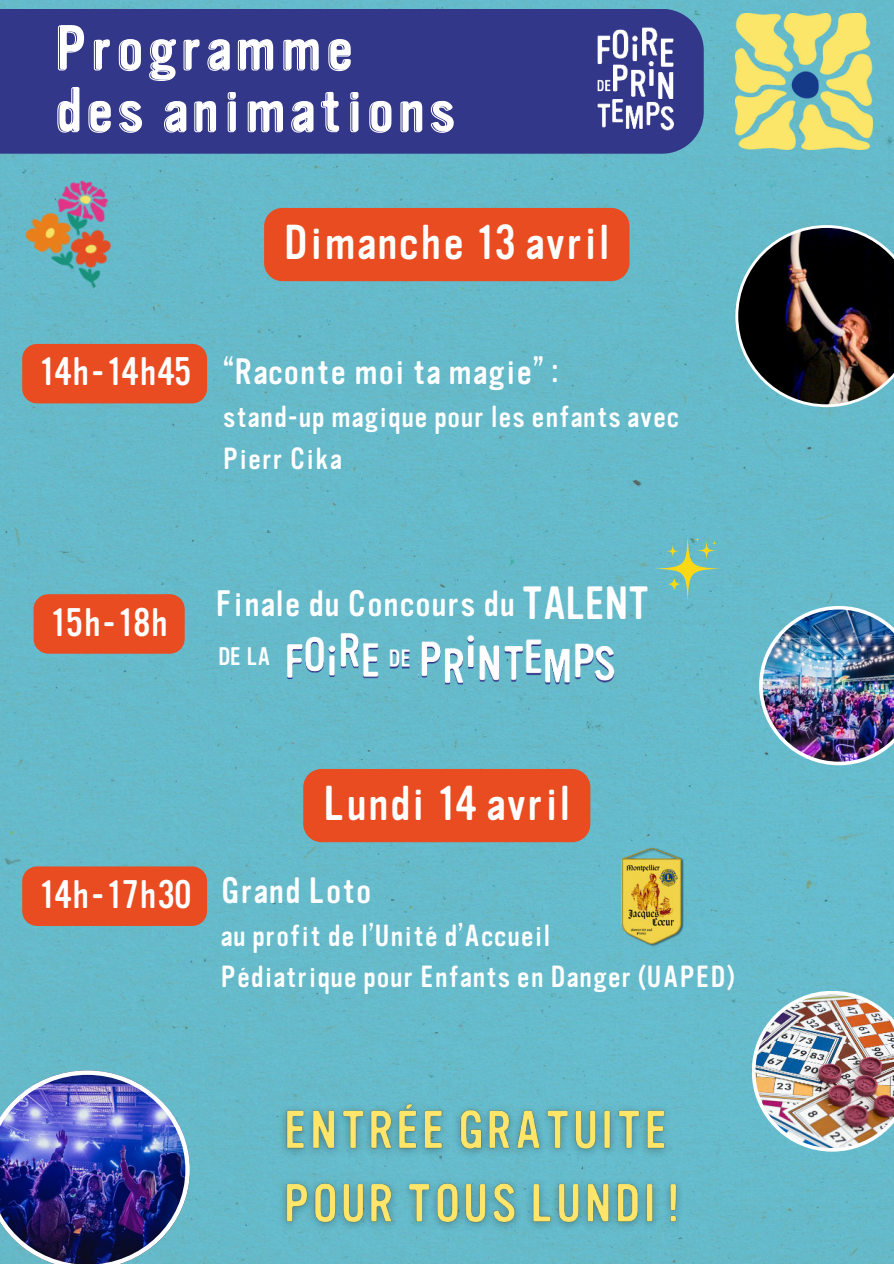
<style>
.page{position:relative;width:894px;height:1264px;background:#fff}
.page>*{position:absolute;margin:0;border:0;box-sizing:border-box;transform-origin:0 0}
.t1{font:61.65px/61.7px "Vinyl";letter-spacing:.05em;color:#fff}
.t2{font:48px "Vinyl";color:#fff}
.t3{font:45.6px "Vinyl";letter-spacing:-.07em;color:#fff}
.t4{font:39px "Vinyl";color:#fff}
.t5{font:36px "Vinyl";color:#fff}
.t6{font:30px/41.7px "Vinyl";color:#fff}
.t7{font:24.9px "Vinyl";color:#fff}
</style>
<div class="page">
<div style="left:0;top:0;width:893px;height:1263px;background:#65bacb"></div>
<svg style="left:735px;top:225px;width:158px;height:182px"></svg>
<img style="left:738px;top:228px;width:155px;height:176px">
<svg style="left:758px;top:606px;width:135px;height:159px"></svg>
<img style="left:762px;top:609px;width:131px;height:152px">
<img style="left:0;top:1070px;width:189px;height:193px">
<img style="left:618px;top:847px;width:67px;height:99px">
<div style="left:0;top:9px;width:703px;height:145px;background:#333789"></div>
<img style="left:735px;top:13px;width:137px;height:136px">
<img style="left:576px;top:9px;width:118px;height:141px">
<img style="left:257px;top:630px;width:124px;height:50px">
<div style="left:57px;top:214px;width:72px;height:76px;background:#65b9c9"></div>
<img style="left:15px;top:192px;width:94px;height:86px">
<img style="left:49px;top:154px;width:77px;height:71px">
<img style="left:64px;top:190px;width:63px;height:58px">
<img style="left:381px;top:644px;width:33px;height:27px">
<svg style="left:654px;top:535px;width:66px;height:67px;background:#7ebeac"></svg>
<svg style="left:665px;top:543px;width:15px;height:15px"></svg>
<svg style="left:695px;top:539px;width:22px;height:22px"></svg>
<svg style="left:711px;top:540px;width:6px;height:6px"></svg>
<svg style="left:694px;top:536px;width:6px;height:6px"></svg>
<img style="left:418px;top:630px;width:199px;height:62px">
<svg style="left:751px;top:990px;width:142px;height:161px"></svg>
<img style="left:755px;top:994px;width:138px;height:153px">
<div style="left:22px;top:866px;width:185px;height:60px;background:#e94c20"></div>
<svg style="left:57px;top:24px;width:396px;height:109px;background:#424692"></svg>
<div style="left:22px;top:344px;width:185px;height:59px;background:#e94c20"></div>
<div style="left:34px;top:594px;width:151px;height:59px;background:#e94c20"></div>
<div style="left:264px;top:208px;width:365px;height:73px;background:#e94c20"></div>
<div style="left:303px;top:769px;width:287px;height:73px;background:#e94c20"></div>
<img style="left:272px;top:1090px;width:419px;height:148px">
<h1 class="t1" style="left:55px;top:18px;width:403px">Programme des animations</h1>
<h2 class="t2" style="left:283px;top:216px;width:328px">Dimanche 13 avril</h2>
<h3 class="t4" style="left:38px;top:350px;width:155px">14h-14h45</h3>
<p class="t5" style="left:223px;top:352px;width:338px">“Raconte moi ta magie” :</p>
<p class="t6" style="left:223px;top:396px;width:458px">stand-up magique pour les enfants avec<br>Pierr Cika</p>
<h3 class="t4" style="left:49px;top:601px;width:121px">15h-18h</h3>
<p class="t5" style="left:215px;top:584px;width:301px">Finale du Concours du</p>
<h3 class="t3" style="left:520px;top:578px;width:132px">TALENT</h3>
<p class="t7" style="left:218px;top:643px;width:55px">DE LA</p>
<h3 class="t4" style="left:38px;top:873px;width:155px">14h-17h30</h3>
<h2 class="t2" style="left:322px;top:777px;width:250px">Lundi 14 avril</h2>
<p class="t5" style="left:220px;top:870px;width:153px">Grand Loto</p>
<p class="t6" style="left:220px;top:915px;width:515px">au profit de l’Unité d’Accueil<br>Pédiatrique pour Enfants en Danger (UAPED)</p>
</div>
